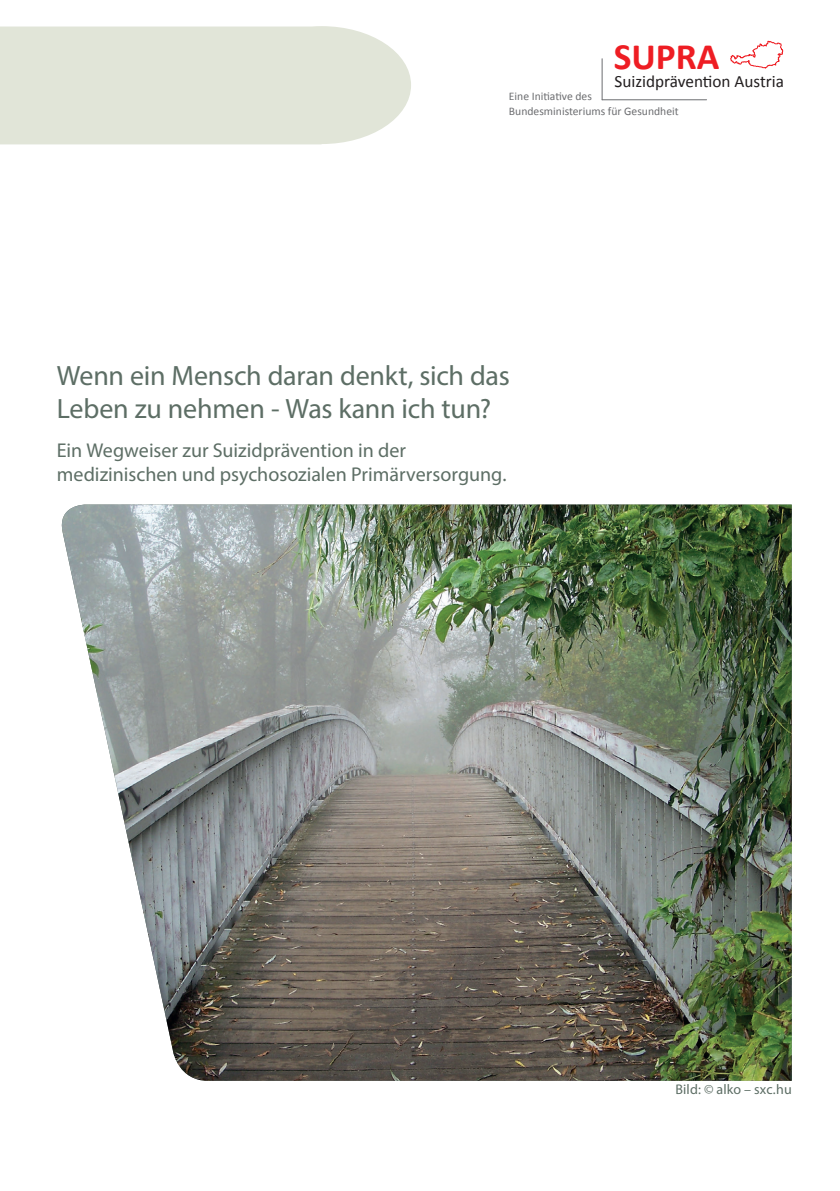
<style>
.page{position:relative;width:840px;height:1191px;background:#fff}
.page>*{position:absolute;margin:0;border:0;box-sizing:border-box;transform-origin:0 0}
.t1{font:700 37.4px "Calibri";color:#ee1d23}
.Titel{font:28px/33.6px "Myriad Pro";letter-spacing:-.01em;color:#5d6e65}
.Sub-Titel{font:20px/24px "Myriad Pro";color:#5d6e65}
.t2{font:17.2px "Calibri";color:#231f20}
.Copyright-Info_Bilde{font:14px "Myriad Pro";letter-spacing:.01em;color:#5d6e65}
.t3{font:11.6px/14.2px "Calibri";color:#6c6d70}
</style>
<div class="page">
<img style="left:61px;top:504px;width:730px;height:576px">
<svg style="left:730px;top:40px;width:53px;height:29px"></svg>
<hr style="left:601px;top:59px;width:1px;height:41px;background:#6c6d70">
<hr style="left:601px;top:99px;width:105px;height:1px;background:#6c6d70">
<div style="left:0;top:26px;width:411px;height:118px;background:#e1e5d8"></div>
<p class="t1" style="left:613px;top:33px;width:107px">SUPRA</p>
<p class="t2" style="left:614px;top:71px;width:171px">Suizidprävention Austria</p>
<p class="t3" style="left:508px;top:89px;width:171px">Eine Initiative des<br>Bundesministeriums für Gesundheit</p>
<p class="Titel" style="left:57px;top:358px;width:454px">Wenn ein Mensch daran denkt, sich das<br>Leben zu nehmen - Was kann ich tun?</p>
<p class="Sub-Titel" style="left:57px;top:437px;width:451px">Ein Wegweiser zur Suizidprävention in der medizinischen und psychosozialen Primärversorgung.</p>
<p class="Copyright-Info_Bilde" style="left:675px;top:1080px;width:118px">Bild: © alko – sxc.hu</p>
</div>
